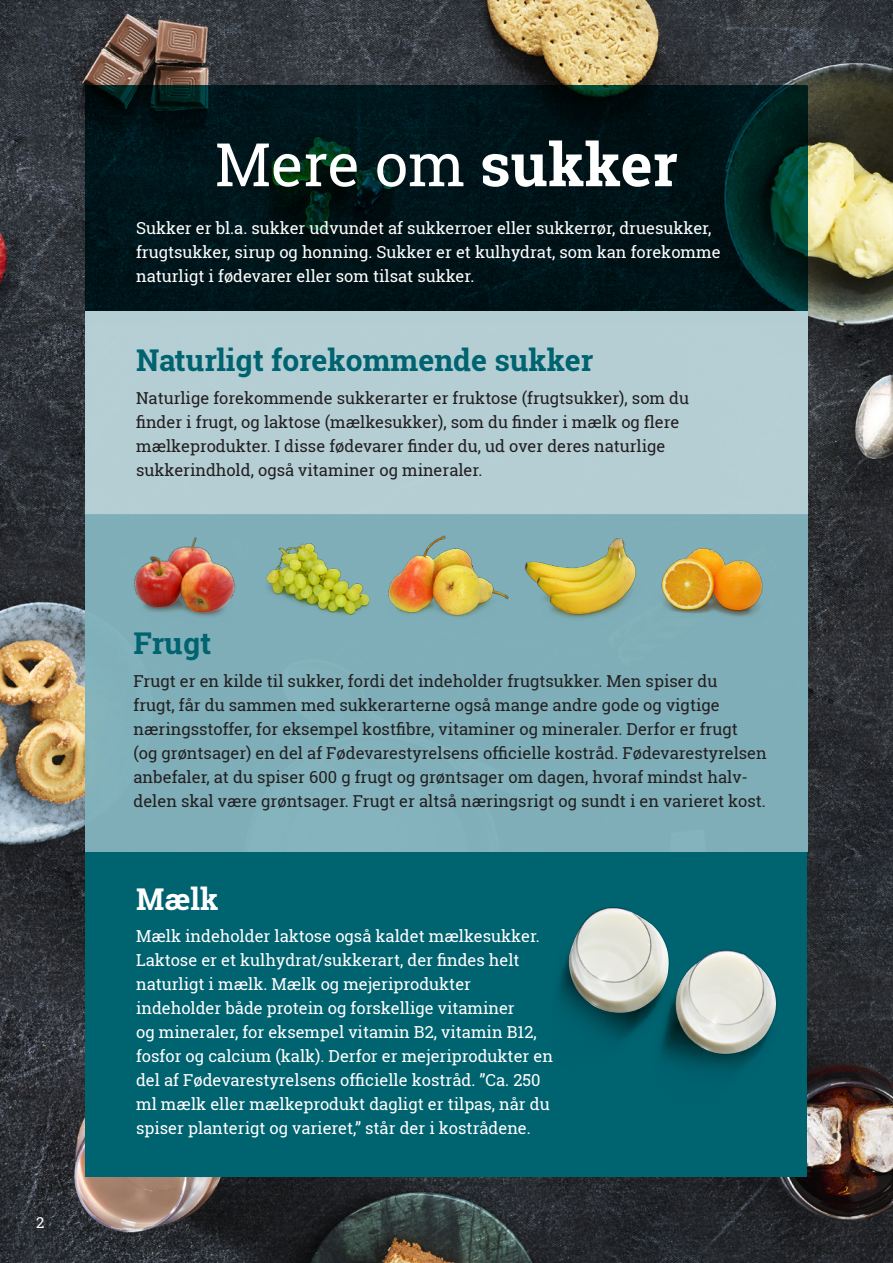
<style>
.page{position:relative;width:893px;height:1263px;background:#fff}
.page>*{position:absolute;margin:0;border:0;box-sizing:border-box;transform-origin:0 0}
.Broedtekst_neg{font:60px "Roboto Slab";color:#fff}
.Broedtekst_neg-2{font:700 30px "Roboto Slab";color:#006370}
.Bold_15_18_Groen{font:700 30px "Roboto Slab";color:#006370}
.Bold_15_18_Groen-2{font:700 30px "Roboto Slab";color:#fff}
.Broed_11_16_sort_reg{font:16.5px/24px "Roboto Slab";color:#231f20}
.Broed_11_16_sort_reg-2{font:16.5px/24px "Roboto Slab";color:#fff}
.t1{font:15px "Roboto Slab";color:#fff}
.s1{font-weight:700}
</style>
<div class="page">
<img style="left:0;top:0;width:893px;height:1263px">
<svg style="left:85px;top:85px;width:723px;height:226px;background:#00171a"></svg>
<div style="left:85px;top:311px;width:723px;height:203px;background:#b9d4da"></div>
<div style="left:85px;top:514px;width:723px;height:338px;background:#82b3bd"></div>
<div style="left:85px;top:852px;width:721px;height:324px;background:#006370"></div>
<img style="left:559px;top:896px;width:260px;height:220px">
<img style="left:567px;top:908px;width:212px;height:147px">
<img style="left:266px;top:544px;width:104px;height:71px">
<img style="left:187px;top:537px;width:36px;height:81px">
<img style="left:134px;top:538px;width:102px;height:75px">
<img style="left:524px;top:538px;width:113px;height:82px">
<img style="left:525px;top:539px;width:111px;height:76px">
<img style="left:669px;top:514px;width:143px;height:137px">
<img style="left:661px;top:548px;width:101px;height:62px">
<img style="left:388px;top:536px;width:120px;height:80px">
<p class="t1" style="left:36px;top:1212px;width:10px">2</p>
<p class="Broedtekst_neg" style="left:215px;top:123px;width:464px">Mere om <span class="s1">sukker</span></p>
<p class="Broed_11_16_sort_reg-2" style="left:136px;top:216px;width:586px">Sukker er bl.a. sukker udvundet af sukkerroer eller sukkerrør, druesukker, frugtsukker, sirup og honning. Sukker er et kulhydrat, som kan forekomme naturligt i fødevarer eller som tilsat sukker.</p>
<p class="Broedtekst_neg-2" style="left:136px;top:340px;width:459px">Naturligt forekommende sukker</p>
<p class="Broed_11_16_sort_reg" style="left:136px;top:386px;width:555px">Naturlige forekommende sukkerarter er fruktose (frugtsukker), som du finder i frugt, og laktose (mælkesukker), som du finder i mælk og flere mælkeprodukter. I disse fødevarer finder du, ud over deres naturlige sukkerindhold, også vitaminer og mineraler.</p>
<p class="Bold_15_18_Groen" style="left:134px;top:623px;width:79px">Frugt</p>
<p class="Broed_11_16_sort_reg" style="left:134px;top:668px;width:635px">Frugt er en kilde til sukker, fordi det indeholder frugtsukker. Men spiser du<br>frugt, får du sammen med sukkerarterne også mange andre gode og vigtige næringsstoffer, for eksempel kostfibre, vitaminer og mineraler. Derfor er frugt<br>(og grøntsager) en del af Fødevarestyrelsens officielle kostråd. Fødevarestyrelsen anbefaler, at du spiser 600 g frugt og grøntsager om dagen, hvoraf mindst halv&shy;delen skal være grøntsager. Frugt er altså næringsrigt og sundt i en varieret kost.</p>
<p class="Bold_15_18_Groen-2" style="left:136px;top:878px;width:84px">Mælk</p>
<p class="Broed_11_16_sort_reg-2" style="left:136px;top:924px;width:418px">Mælk indeholder laktose også kaldet mælkesukker.<br>Laktose er et kulhydrat/sukkerart, der findes helt naturligt i mælk. Mælk og mejeriprodukter indeholder både protein og forskellige vitaminer<br>og mineraler, for eksempel vitamin B2, vitamin B12, fosfor og calcium (kalk). Derfor er mejeriprodukter en del af Fødevarestyrelsens officielle kostråd. ”Ca. 250 ml mælk eller mælkeprodukt dagligt er tilpas, når du spiser planterigt og varieret,” står der i kostrådene.</p>
</div>
